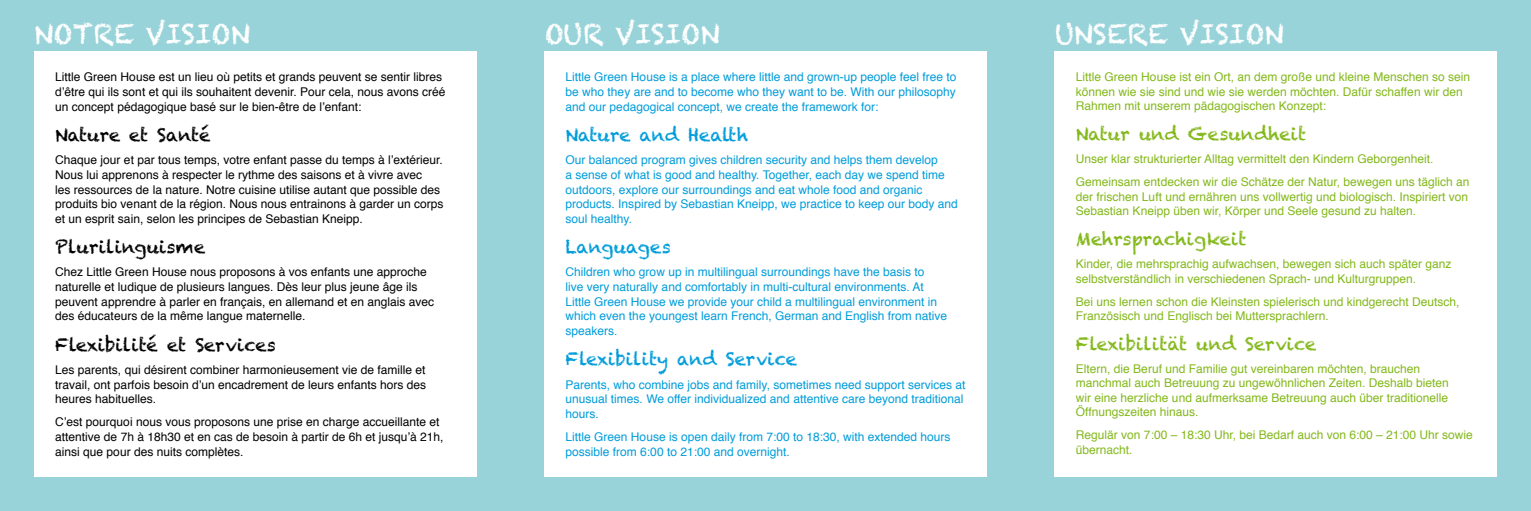
<style>
.page{position:relative;width:1531px;height:511px;background:#fff}
.page>*{position:absolute;margin:0;border:0;box-sizing:border-box;transform-origin:0 0}
.t1{font:27px "Chalkduster";color:#fff}
.t2{font:18px "Chalkduster";color:#83b81a}
.t3{font:18px "Chalkduster";color:#000}
.t4{font:18px "Chalkduster";color:#009cda}
.t5{font:12px/14.7px "Helvetica";color:#000}
.t6{font:12px/14.7px "Helvetica";color:#009cda}
.t7{font:12px/14.4px "Helvetica";color:#83b81a}
</style>
<div class="page">
<div style="left:0;top:0;width:1531px;height:510px;background:#97d3d9"></div>
<div style="left:34px;top:51px;width:442px;height:425px;background:#fff"></div>
<div style="left:544px;top:51px;width:442px;height:425px;background:#fff"></div>
<div style="left:1054px;top:51px;width:443px;height:425px;background:#fff"></div>
<h1 class="t1" style="left:34px;top:17px;width:216px">Notre vision</h1>
<h1 class="t1" style="left:544px;top:17px;width:175px">our vision</h1>
<h1 class="t1" style="left:1055px;top:17px;width:18px">Uns</h1>
<h1 class="t1" style="left:1107px;top:17px;width:176px">ere vision</h1>
<p class="t5" style="left:55px;top:70px;width:392px">Little Green House est un lieu où petits et grands peuvent se sentir libres d’être qui ils sont et qui ils souhaitent devenir. Pour cela, nous avons créé un concept pédagogique basé sur le bien-être de l’enfant:</p>
<h2 class="t3" style="left:55px;top:124px;width:157px">Nature et Santé</h2>
<p class="t5" style="left:55px;top:153px;width:390px">Chaque jour et par tous temps, votre enfant passe du temps à l’extérieur.<br>Nous lui apprenons à respecter le rythme des saisons et à vivre avec<br>les ressources de la nature. Notre cuisine utilise autant que possible des produits bio venant de la région. Nous nous entrainons à garder un corps et un esprit sain, selon les principes de Sebastian Kneipp.</p>
<h2 class="t3" style="left:55px;top:236px;width:152px">Plurilinguisme</h2>
<p class="t5" style="left:55px;top:265px;width:380px">Chez Little Green House nous proposons à vos enfants une approche naturelle et ludique de plusieurs langues. Dès leur plus jeune âge ils peuvent apprendre à parler en français, en allemand et en anglais avec des éducateurs de la même langue maternelle.</p>
<h2 class="t3" style="left:55px;top:333px;width:222px">Flexibilité et Services</h2>
<p class="t5" style="left:55px;top:362px;width:372px;text-align:justify">Les parents, qui désirent combiner harmonieusement vie de famille et travail, ont parfois besoin d’un encadrement de leurs enfants hors des heures habituelles.</p>
<p class="t5" style="left:55px;top:415px;width:390px">C’est pourquoi nous vous proposons une prise en charge accueillante et attentive de 7h à 18h30 et en cas de besoin à partir de 6h et jusqu’à 21h, ainsi que pour des nuits complètes.</p>
<p class="t6" style="left:566px;top:70px;width:392px;text-align:justify">Little Green House is a place where little and grown-up people feel free to be who they are and to become who they want to be. With our philosophy and our pedagogical concept, we create the framework for:</p>
<h2 class="t4" style="left:566px;top:124px;width:184px">Nature and Health</h2>
<p class="t6" style="left:566px;top:153px;width:394px">Our balanced program gives children security and helps them develop<br>a sense of what is good and healthy. Together, each day we spend time outdoors, explore our surroundings and eat whole food and organic products. Inspired by Sebastian Kneipp, we practice to keep our body and soul healthy.</p>
<h2 class="t4" style="left:566px;top:236px;width:107px">Languages</h2>
<p class="t6" style="left:566px;top:265px;width:383px">Children who grow up in multilingual surroundings have the basis to<br>live very naturally and comfortably in multi-cultural environments. At Little Green House we provide your child a multilingual environment in which even the youngest learn French, German and English from native speakers.</p>
<h2 class="t4" style="left:566px;top:348px;width:233px">Flexibility and Service</h2>
<p class="t6" style="left:566px;top:377px;width:401px">Parents, who combine jobs and family, sometimes need support services at unusual times. We offer individualized and attentive care beyond traditional hours.</p>
<p class="t6" style="left:566px;top:429px;width:386px">Little Green House is open daily from 7:00 to 18:30, with extended hours possible from 6:00 to 21:00 and overnight.</p>
<p class="t7" style="left:1076px;top:70px;width:396px">Little Green House ist ein Ort, an dem große und kleine Menschen so sein können wie sie sind und wie sie werden möchten. Dafür schaffen wir den<br>Rahmen mit unserem pädagogischen Konzept:</p>
<h2 class="t2" style="left:1076px;top:123px;width:232px">Natur und Gesundheit</h2>
<p class="t7" style="left:1076px;top:148px;width:395px;line-height:23px">Unser klar strukturierter Alltag vermittelt den Kindern Geborgenheit.<br>Gemeinsam entdecken wir die Schätze der Natur, bewegen uns täglich an</p>
<p class="t7" style="left:1076px;top:189px;width:394px">der frischen Luft und ernähren uns vollwertig und biologisch. Inspiriert von<br>Sebastian Kneipp üben wir, Körper und Seele gesund zu halten.</p>
<h2 class="t2" style="left:1076px;top:228px;width:172px">Mehrsprachigkeit</h2>
<p class="t7" style="left:1076px;top:257px;width:377px">Kinder, die mehrsprachig aufwachsen, bewegen sich auch später ganz selbstverständlich in verschiedenen Sprach- und Kulturgruppen.</p>
<p class="t7" style="left:1076px;top:294px;width:385px">Bei uns lernen schon die Kleinsten spielerisch und kindgerecht Deutsch,<br>Französisch und Englisch bei Muttersprachlern.</p>
<h2 class="t2" style="left:1076px;top:333px;width:242px">Flexibilität und Service</h2>
<p class="t7" style="left:1076px;top:361px;width:374px">Eltern, die Beruf und Familie gut vereinbaren möchten, brauchen manchmal auch Betreuung zu ungewöhnlichen Zeiten. Deshalb bieten wir eine herzliche und aufmerksame Betreuung auch über traditionelle Öffnungszeiten hinaus.</p>
<p class="t7" style="left:1076px;top:428px;width:398px">Regulär von 7:00 – 18:30 Uhr, bei Bedarf auch von 6:00 – 21:00 Uhr sowie übernacht.</p>
</div>
